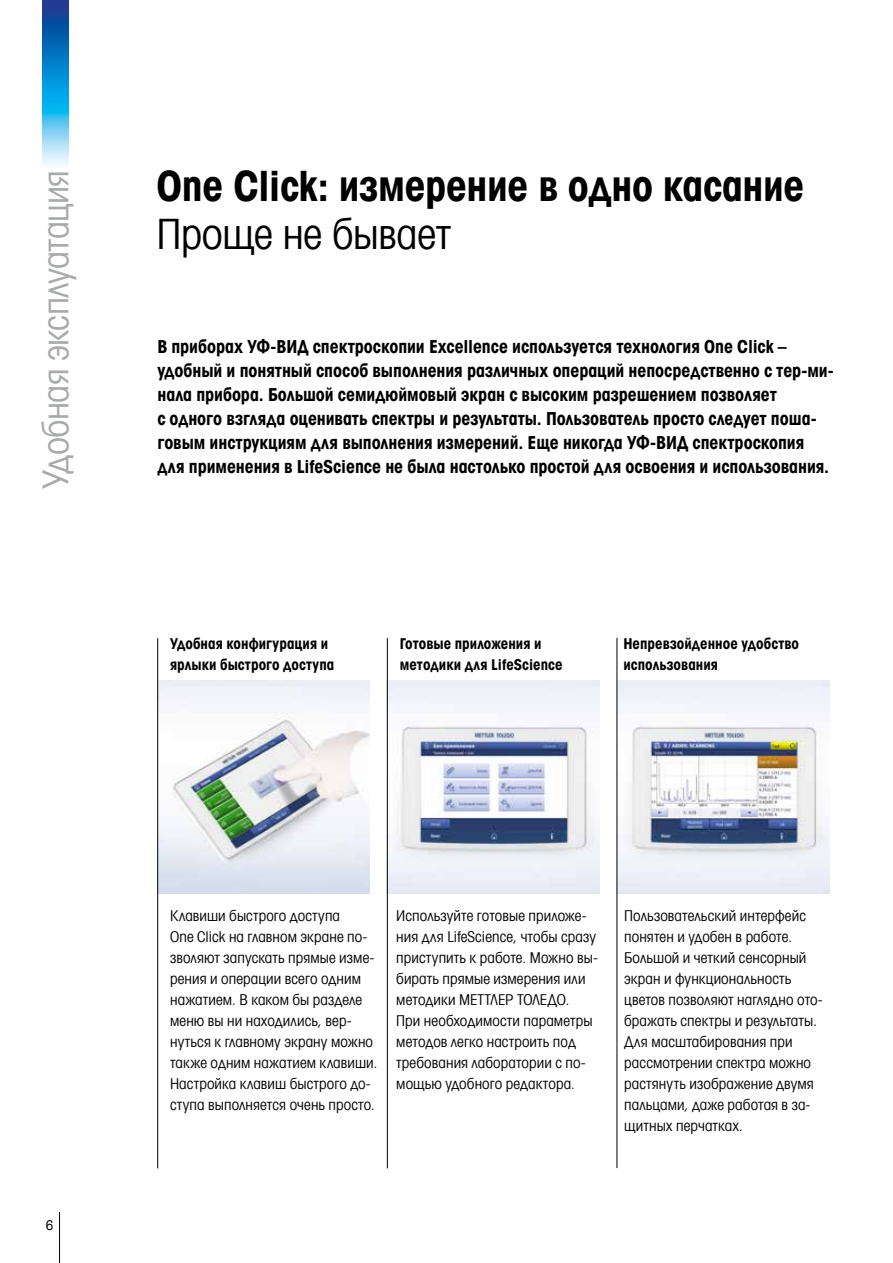
<style>
.page{position:relative;width:893px;height:1263px;background:#fff}
.page>*{position:absolute;margin:0;border:0;box-sizing:border-box;transform-origin:0 0}
.t1{font:42px "Avant Garde Gothic Cd Bd CTTITC";letter-spacing:-.005em;color:#000}
.t2{font:42px "Avant Garde Gothic Cd Bk CTTITC";letter-spacing:-.005em;color:#000}
.t3{font:36px "Avant Garde Gothic Cd Bk CTTITC";letter-spacing:-.02em;color:#a7a9ac}
.t4{font:18px/24px "Avant Garde Gothic Cd Bd CTTITC";letter-spacing:-.005em;color:#000}
.t5{font:15px/21px "Avant Garde Gothic Cd Bk CTTITC";letter-spacing:.005em;color:#000}
.t6{font:15px/21px "Avant Garde Gothic Cd Bd CTTITC";letter-spacing:.005em;color:#000}
.t7{font:condensed 13.5px "Avant Garde Com";color:#000}
</style>
<div class="page">
<hr style="left:59px;top:1212px;width:1px;height:51px;background:#000">
<img style="left:43px;top:0;width:25px;height:166px">
<img style="left:618px;top:680px;width:211px;height:213px">
<img style="left:158px;top:680px;width:212px;height:213px">
<img style="left:388px;top:680px;width:212px;height:213px">
<hr style="left:157px;top:638px;width:1px;height:530px;background:#000">
<hr style="left:617px;top:638px;width:1px;height:530px;background:#000">
<hr style="left:387px;top:638px;width:1px;height:530px;background:#000">
<h2 class="t3" style="left:35px;top:489px;width:320px;rotate:-90deg">Удобная эксплуатация</h2>
<h1 class="t1" style="left:156px;top:162px;width:650px">One Click: измерение в одно касание</h1>
<h1 class="t2" style="left:156px;top:210px;width:296px">Проще не бывает</h1>
<p class="t4" style="left:157px;top:335px;width:678px">В приборах УФ-ВИД спектроскопии Excellence используется технология One Click – удобный и понятный способ выполнения различных операций непосредственно с тер-ми&shy;нала прибора. Большой семидюймовый экран с высоким разрешением позволяет<br>с одного взгляда оценивать спектры и результаты. Пользователь просто следует поша&shy;говым инструкциям для выполнения измерений. Еще никогда УФ-ВИД спектроскопия для применения в LifeScience не была настолько простой для освоения и использования.</p>
<p class="t6" style="left:170px;top:633px;width:166px">Удобная конфигурация и ярлыки быстрого доступа</p>
<p class="t6" style="left:400px;top:633px;width:165px">Готовые приложения и методики для LifeScience</p>
<p class="t6" style="left:623px;top:633px;width:177px">Непревзойденное удобство использования</p>
<p class="t7" style="left:46px;top:1217px;width:9px">6</p>
<p class="t5" style="left:170px;top:905px;width:209px">Клавиши быстрого доступа<br>One Click на главном экране по&shy;зволяют запускать прямые изме&shy;рения и операции всего одним нажатием. В каком бы разделе меню вы ни находились, вер&shy;нуться к главному экрану можно также одним нажатием клавиши.<br>Настройка клавиш быстрого до&shy;ступа выполняется очень просто.</p>
<p class="t5" style="left:624px;top:905px;width:200px">Пользовательский интерфейс понятен и удобен в работе.<br>Большой и четкий сенсорный экран и функциональность цветов позволяют наглядно ото&shy;бражать спектры и результаты.<br>Для масштабирования при рассмотрении спектра можно растянуть изображение двумя пальцами, даже работая в за&shy;щитных перчатках.</p>
<p class="t5" style="left:396px;top:905px;width:203px">Используйте готовые приложе&shy;ния для LifeScience, чтобы сразу приступить к работе. Можно вы&shy;бирать прямые измерения или методики МЕТТЛЕР ТОЛЕДО.<br>При необходимости параметры методов легко настроить под требования лаборатории с по&shy;мощью удобного редактора.</p>
</div>
